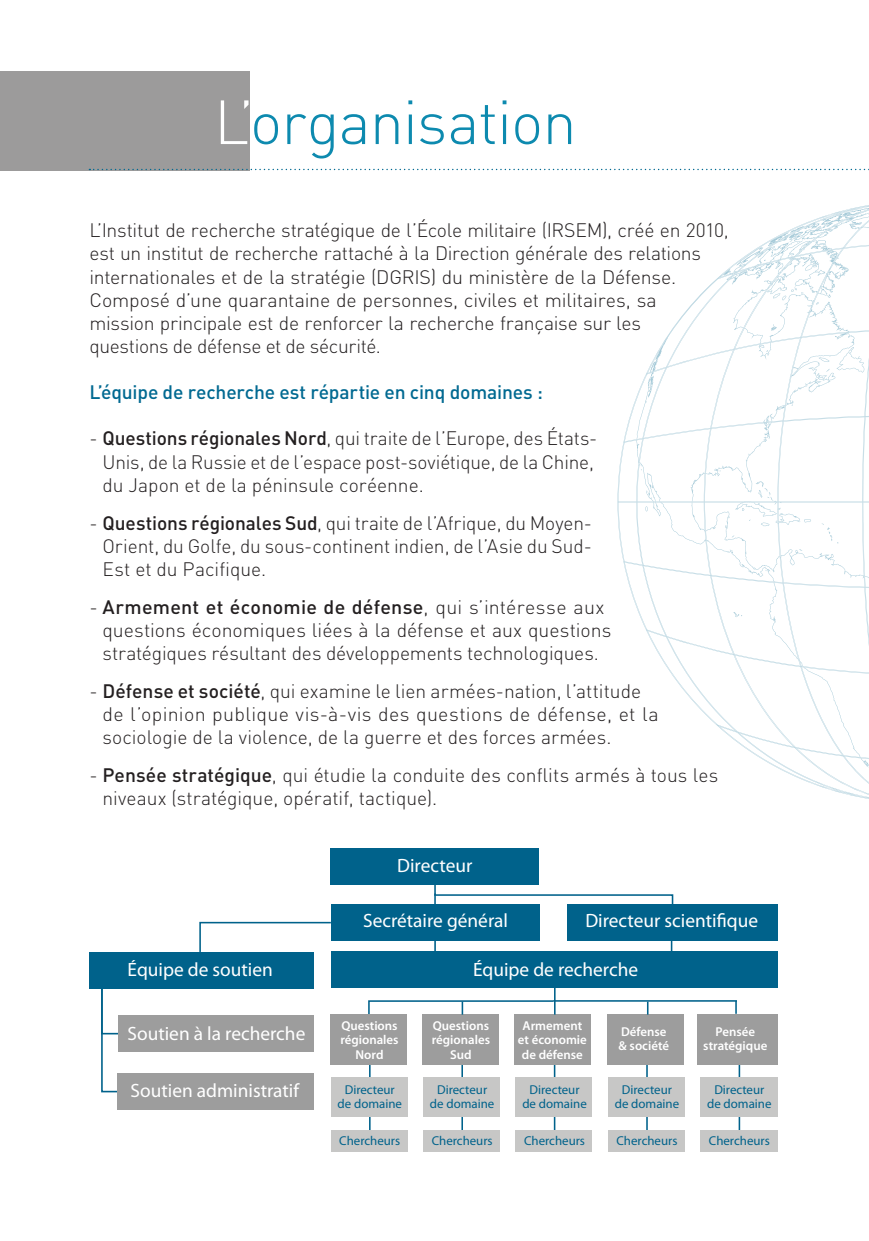
<style>
.page{position:relative;width:869px;height:1241px;background:#fff}
.page>*{position:absolute;margin:0;border:0;box-sizing:border-box;transform-origin:0 0}
.t1{font:300 61.25px "DIN";letter-spacing:-.015em;color:#0d8aaf}
.t2{font:300 19.25px/23.1px "DIN";letter-spacing:-.005em;color:#231f20}
.t3{font:19.25px "Myriad Pro";color:#fff}
.t4{font:500 19.25px "DIN";letter-spacing:-.01em;color:#006991}
.t5{font:12.95px/14.5px "Myriad Pro";color:#00628b;text-align:center}
.t6{font:600 12.95px/14.5px "Myriad Pro";color:#fff;text-align:center}
.s1{color:#fff}
.s2{font-weight:500}
</style>
<div class="page">
<hr style="left:868px;top:71px;width:1px;height:99px;background:#006288">
<svg style="left:100px;top:988px;width:34px;height:104px"></svg>
<hr style="left:369px;top:1061px;width:1px;height:68px;background:#00628b">
<hr style="left:461px;top:1061px;width:2px;height:68px;background:#00628b">
<hr style="left:553px;top:1061px;width:2px;height:68px;background:#00628b">
<hr style="left:646px;top:1061px;width:1px;height:68px;background:#00628b">
<hr style="left:738px;top:1061px;width:1px;height:68px;background:#00628b">
<div style="left:330px;top:1076px;width:77px;height:40px;background:#c7c7c6"></div>
<div style="left:330px;top:1129px;width:77px;height:22px;background:#c7c7c6"></div>
<div style="left:423px;top:1076px;width:76px;height:40px;background:#c7c7c6"></div>
<div style="left:423px;top:1129px;width:76px;height:22px;background:#c7c7c6"></div>
<div style="left:515px;top:1076px;width:77px;height:40px;background:#c7c7c6"></div>
<div style="left:515px;top:1129px;width:77px;height:22px;background:#c7c7c6"></div>
<div style="left:607px;top:1076px;width:77px;height:40px;background:#c7c7c6"></div>
<div style="left:607px;top:1129px;width:77px;height:22px;background:#c7c7c6"></div>
<div style="left:700px;top:1076px;width:77px;height:40px;background:#c7c7c6"></div>
<div style="left:700px;top:1129px;width:77px;height:22px;background:#c7c7c6"></div>
<hr style="left:553px;top:999px;width:183px;height:2px;background:#00628b">
<div style="left:330px;top:1013px;width:77px;height:51px;background:#9d9d9d"></div>
<div style="left:422px;top:1013px;width:77px;height:51px;background:#9d9d9d"></div>
<div style="left:513px;top:1013px;width:77px;height:51px;background:#9d9d9d"></div>
<div style="left:606px;top:1013px;width:77px;height:51px;background:#9d9d9d"></div>
<div style="left:697px;top:1013px;width:80px;height:51px;background:#9d9d9d"></div>
<div style="left:330px;top:847px;width:209px;height:37px;background:#00628b"></div>
<div style="left:331px;top:904px;width:208px;height:36px;background:#00628b"></div>
<svg style="left:433px;top:884px;width:240px;height:26px"></svg>
<hr style="left:670px;top:936px;width:2px;height:20px;background:#00628b">
<svg style="left:199px;top:921px;width:133px;height:32px"></svg>
<svg style="left:735px;top:1000px;width:1px;height:13px"></svg>
<div style="left:118px;top:1073px;width:196px;height:36px;background:#9d9d9d"></div>
<div style="left:118px;top:1015px;width:195px;height:36px;background:#9d9d9d"></div>
<svg style="left:646px;top:1001px;width:2px;height:13px"></svg>
<hr style="left:553px;top:983px;width:2px;height:31px;background:#00628b">
<svg style="left:367px;top:999px;width:187px;height:16px"></svg>
<div style="left:567px;top:904px;width:210px;height:36px;background:#00628b"></div>
<div style="left:89px;top:951px;width:224px;height:37px;background:#00628b"></div>
<div style="left:331px;top:951px;width:446px;height:36px;background:#00628b"></div>
<div style="left:0;top:71px;width:249px;height:99px;background:#9c9b9b"></div>
<svg style="left:89px;top:169px;width:780px;height:1px"></svg>
<svg style="left:617px;top:205px;width:251px;height:594px"></svg>
<p class="t1" style="left:214px;top:84px;width:364px"><span class="s1">L’</span>organisation</p>
<p class="t2" style="left:89px;top:219px;width:640px">L’Institut de recherche stratégique de l’École militaire (IRSEM), créé en 2010, est un institut de recherche rattaché à la Direction générale des relations internationales et de la stratégie (DGRIS) du ministère de la Défense.<br>Composé d’une quarantaine de personnes, civiles et militaires, sa<br>mission principale est de renforcer la recherche française sur les<br>questions de défense et de sécurité.</p>
<p class="t4" style="left:89px;top:380px;width:455px">L’équipe de recherche est répartie en cinq domaines :</p>
<p class="t2" style="left:102px;top:426px;width:496px;text-indent:-13px">- <span class="s2">Questions régionales Nord</span>, qui traite de l’Europe, des États-<br>Unis, de la Russie et de l’espace post-soviétique, de la Chine, du Japon et de la péninsule coréenne.</p>
<p class="t2" style="left:102px;top:511px;width:491px;text-align:justify;text-indent:-13px">- <span class="s2">Questions régionales Sud</span>, qui traite de l’Afrique, du Moyen-Orient, du Golfe, du sous-continent indien, de l’Asie du Sud-Est et du Pacifique.</p>
<p class="t2" style="left:102px;top:595px;width:510px;text-indent:-13px">- <span class="s2">Armement et économie de défense</span>, qui s’intéresse aux questions économiques liées à la défense et aux questions stratégiques résultant des développements technologiques.</p>
<p class="t2" style="left:102px;top:679px;width:557px;text-indent:-13px">- <span class="s2">Défense et société</span>, qui examine le lien armées-nation, l’attitude de l’opinion publique vis-à-vis des questions de défense, et la sociologie de la violence, de la guerre et des forces armées.</p>
<p class="t2" style="left:102px;top:763px;width:617px;text-indent:-13px">- <span class="s2">Pensée stratégique</span>, qui étudie la conduite des conflits armés à tous les niveaux (stratégique, opératif, tactique).</p>
<p class="t3" style="left:397px;top:855px;width:77px">Directeur</p>
<p class="t3" style="left:363px;top:910px;width:146px">Secrétaire général</p>
<p class="t3" style="left:585px;top:910px;width:174px">Directeur scientifique</p>
<p class="t3" style="left:128px;top:959px;width:147px">Équipe de soutien</p>
<p class="t3" style="left:473px;top:959px;width:166px">Équipe de recherche</p>
<p class="t3" style="left:127px;top:1022px;width:179px">Soutien à la recherche</p>
<p class="t3" style="left:130px;top:1080px;width:170px">Soutien administratif</p>
<p class="t6" style="left:340px;top:1017px;width:60px">Questions régionales<br>Nord</p>
<p class="t6" style="left:431px;top:1017px;width:60px">Questions régionales<br>Sud</p>
<p class="t6" style="left:517px;top:1017px;width:70px">Armement et économie de défense</p>
<p class="t6" style="left:618px;top:1024px;width:52px;text-align:left">Défense &amp; société</p>
<p class="t6" style="left:703px;top:1024px;width:66px">Pensée stratégique</p>
<p class="t5" style="left:337px;top:1082px;width:66px">Directeur de domaine</p>
<p class="t5" style="left:339px;top:1133px;width:62px">Chercheurs</p>
<p class="t5" style="left:430px;top:1082px;width:66px">Directeur de domaine</p>
<p class="t5" style="left:431px;top:1133px;width:62px">Chercheurs</p>
<p class="t5" style="left:522px;top:1082px;width:66px">Directeur de domaine</p>
<p class="t5" style="left:524px;top:1133px;width:62px">Chercheurs</p>
<p class="t5" style="left:614px;top:1082px;width:66px">Directeur de domaine</p>
<p class="t5" style="left:616px;top:1133px;width:62px">Chercheurs</p>
<p class="t5" style="left:706px;top:1082px;width:66px">Directeur de domaine</p>
<p class="t5" style="left:708px;top:1133px;width:62px">Chercheurs</p>
</div>
